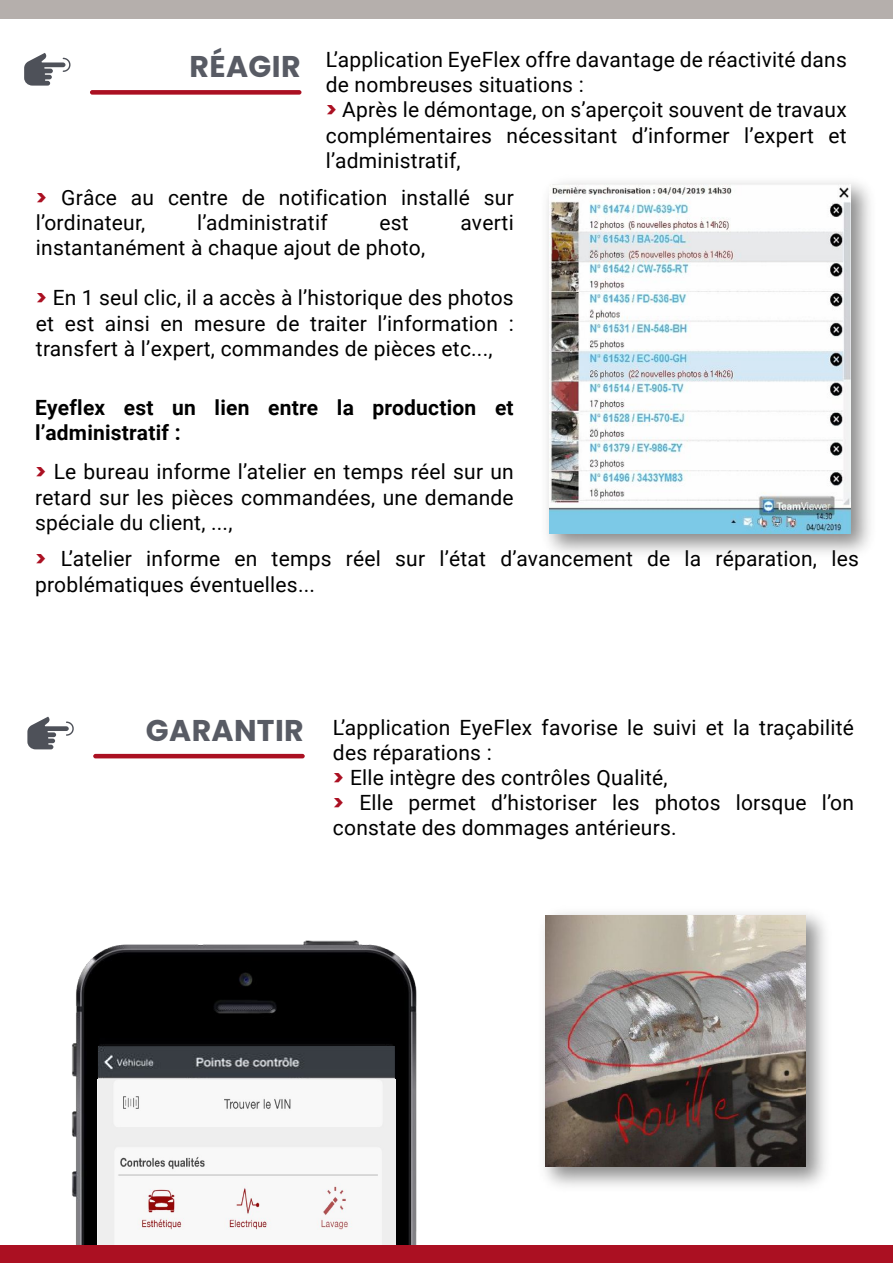
<style>
.page{position:relative;width:893px;height:1263px;background:#fff}
.page>*{position:absolute;margin:0;border:0;box-sizing:border-box;transform-origin:0 0}
.t1{font:700 30px "Poppins";letter-spacing:.01em;color:#585b64}
.t2{font:21px/25.2px "Roboto";letter-spacing:.01em;color:#000}
.t3{font:700 21px/25.2px "Roboto";letter-spacing:.01em;color:#000}
.s1{font-family:"Poppins";font-weight:700;color:#ab1022}
</style>
<div class="page">
<img style="left:72px;top:940px;width:345px;height:305px">
<img style="left:98px;top:1046px;width:297px;height:33px">
<img style="left:98px;top:1079px;width:297px;height:166px">
<div style="left:0;top:0;width:893px;height:18px;background:#b5afac"></div>
<div style="left:1px;top:1245px;width:892px;height:18px;background:#ab1022"></div>
<div style="left:90px;top:90px;width:211px;height:5px;background:#ab1022;border-radius:2px"></div>
<svg style="left:24px;top:53px;width:47px;height:33px"></svg>
<hr style="left:93px;top:754px;width:212px;height:4px;background:#ab1022;border-radius:2px">
<svg style="left:27px;top:717px;width:47px;height:32px"></svg>
<img style="left:546px;top:181px;width:325px;height:373px">
<img style="left:550px;top:185px;width:301px;height:349px">
<img style="left:543px;top:912px;width:282px;height:275px">
<img style="left:546px;top:915px;width:260px;height:251px">
<h1 class="t1" style="left:190px;top:49px;width:112px">RÉAGIR</h1>
<p class="t2" style="left:326px;top:46px;width:523px">L’application EyeFlex offre davantage de réactivité dans de nombreuses situations :<br><span class="s1">&gt;</span> Après le démontage, on s’aperçoit souvent de travaux complémentaires nécessitant d’informer l’expert et l’administratif,</p>
<p class="t2" style="left:36px;top:184px;width:479px"><span class="s1">&gt;</span> Grâce au centre de notification installé sur l’ordinateur,</p>
<p class="t2" style="left:197px;top:209px;width:132px">l’administratif</p>
<p class="t2" style="left:379px;top:209px;width:31px">est</p>
<p class="t2" style="left:460px;top:209px;width:55px">averti</p>
<p class="t2" style="left:36px;top:234px;width:391px">instantanément à chaque ajout de photo,</p>
<p class="t2" style="left:36px;top:284px;width:479px;text-align:justify"><span class="s1">&gt;</span> En 1 seul clic, il a accès à l’historique des photos et est ainsi en mesure de traiter l’information : transfert à l’expert, commandes de pièces etc...,</p>
<p class="t3" style="left:35px;top:394px;width:480px">Eyeflex est un lien entre la production et l’administratif :</p>
<p class="t2" style="left:35px;top:459px;width:480px;text-align:justify"><span class="s1">&gt;</span> Le bureau informe l’atelier en temps réel sur un retard sur les pièces commandées, une demande spéciale du client, ...,</p>
<p class="t2" style="left:35px;top:546px;width:825px"><span class="s1">&gt;</span> L’atelier informe en temps réel sur l’état d’avancement de la réparation, les problématiques éventuelles...</p>
<h1 class="t1" style="left:146px;top:713px;width:159px">GARANTIR</h1>
<p class="t2" style="left:333px;top:714px;width:523px">L’application EyeFlex favorise le suivi et la traçabilité des réparations :<br><span class="s1">&gt;</span> Elle intègre des contrôles Qualité,<br><span class="s1">&gt;</span> Elle permet d’historiser les photos lorsque l’on constate des dommages antérieurs.</p>
</div>
